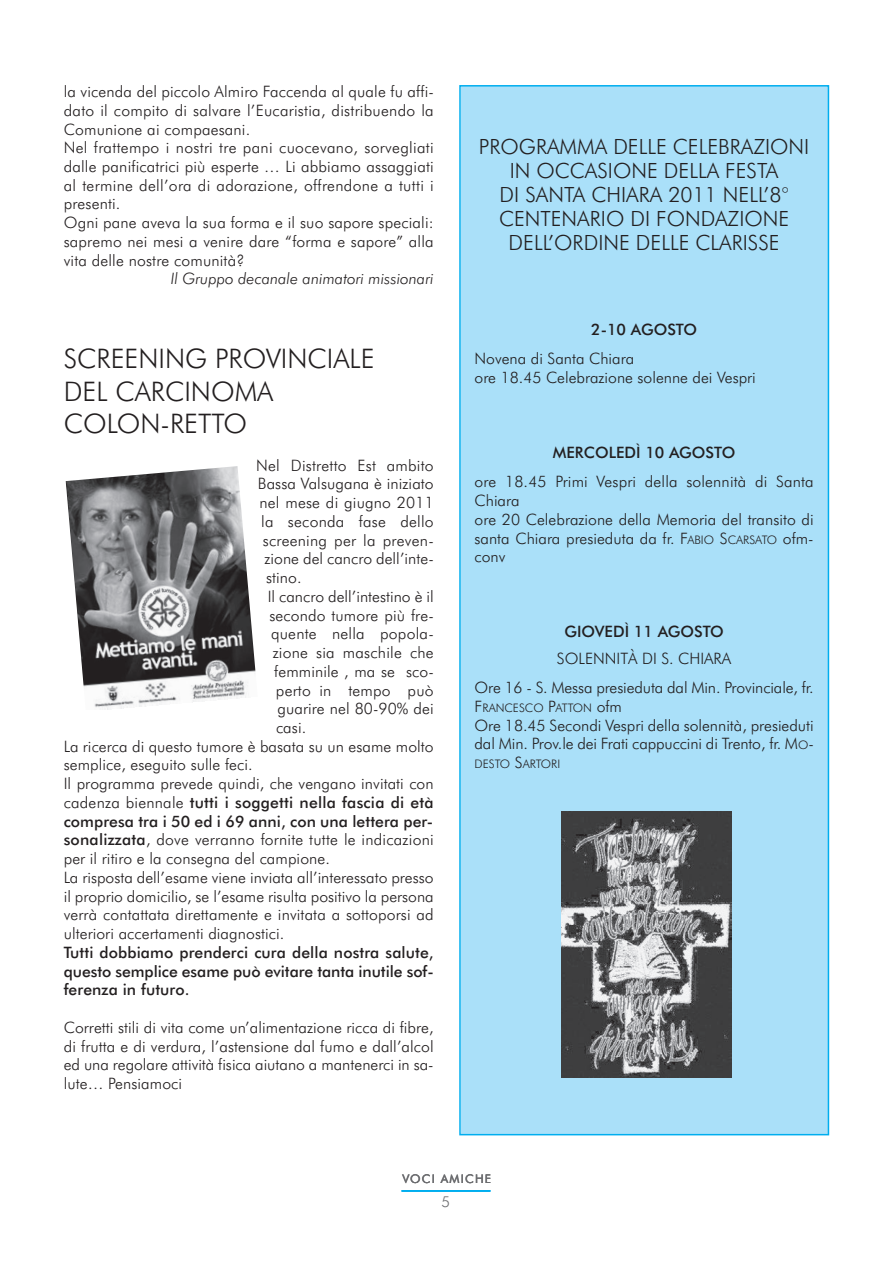
<style>
.page{position:relative;width:893px;height:1263px;background:#fff}
.page>*{position:absolute;margin:0;border:0;box-sizing:border-box;transform-origin:0 0}
.t1{font:300 27px/32.4px "Futura BT";color:#231f20}
.t2{font:300 21px/24px "Futura BT";color:#231f20;text-align:center}
.t3{font:300 15.75px/18.8px "Futura BT";letter-spacing:.005em;color:#231f20}
.t4{font:500 15.75px/18.8px "Futura BT";letter-spacing:.005em;color:#231f20;text-align:justify}
.t5{font:italic 300 15.75px "Futura BT";color:#231f20}
.t6{font:300 15px "Futura BT";color:#6c6d70}
.t7{font:12px "Futura BT";letter-spacing:.1em;color:#6c6d70}
.t8{font:300 11.85px "Futura BT";color:#231f20}
.s1{font-weight:300}
.s2{font-weight:500}
.s3{font-size:11.85px}
.s4{font-size:15.75px}
</style>
<div class="page">
<hr style="left:402px;top:1190px;width:88px;height:2px;background:#00aeef">
<div style="left:461px;top:87px;width:367px;height:1047px;background:#aae0f9"></div>
<div style="left:459px;top:85px;width:370px;height:1050px;border:2px solid #00aeef"></div>
<img style="left:66px;top:466px;width:190px;height:244px">
<img style="left:561px;top:812px;width:170px;height:266px">
<p class="t3" style="left:64px;top:82px;width:372px">la vicenda del piccolo Almiro Faccenda al quale fu affi&shy;dato il compito di salvare l’Eucaristia, distribuendo la Comunione ai compaesani.<br>Nel frattempo i nostri tre pani cuocevano, sorvegliati dalle panificatrici più esperte … Li abbiamo assaggiati al termine dell’ora di adorazione, offrendone a tutti i presenti.<br>Ogni pane aveva la sua forma e il suo sapore speciali: sapremo nei mesi a venire dare “forma e sapore” alla vita delle nostre comunità?</p>
<p class="t5" style="left:171px;top:270px;width:264px">Il Gruppo decanale animatori missionari</p>
<h1 class="t1" style="left:64px;top:343px;width:312px">SCREENING PROVINCIALE<br>DEL CARCINOMA<br>COLON-RETTO</h1>
<p class="t3" style="left:256px;top:456px;width:179px">Nel Distretto Est ambito</p>
<p class="t3" style="left:258px;top:474px;width:177px">Bassa Valsugana è iniziato</p>
<p class="t3" style="left:260px;top:493px;width:176px">nel mese di giugno 2011</p>
<p class="t3" style="left:261px;top:512px;width:174px">la seconda fase dello</p>
<p class="t3" style="left:263px;top:531px;width:173px">screening per la preven-</p>
<p class="t3" style="left:264px;top:549px;width:171px">zione del cancro dell’inte-</p>
<p class="t3" style="left:266px;top:568px;width:37px">stino.</p>
<p class="t3" style="left:268px;top:587px;width:167px">Il cancro dell’intestino è il</p>
<p class="t3" style="left:269px;top:606px;width:166px">secondo tumore più fre-</p>
<p class="t3" style="left:271px;top:624px;width:165px">quente nella popola-</p>
<p class="t3" style="left:273px;top:643px;width:163px">zione sia maschile che</p>
<p class="t3" style="left:274px;top:662px;width:161px">femminile , ma se sco-</p>
<p class="t3" style="left:276px;top:681px;width:159px">perto in tempo può</p>
<p class="t3" style="left:278px;top:699px;width:158px">guarire nel 80-90% dei</p>
<p class="t3" style="left:276px;top:718px;width:32px">casi.</p>
<p class="t3" style="left:64px;top:737px;width:371px">La ricerca di questo tumore è basata su un esame molto</p>
<p class="t3" style="left:64px;top:756px;width:190px">semplice, eseguito sulle feci.</p>
<p class="t3" style="left:64px;top:774px;width:371px">Il programma prevede quindi, che vengano invitati con</p>
<p class="t4" style="left:64px;top:793px;width:371px"><span class="s1">cadenza biennale</span> tutti i soggetti nella fascia di età</p>
<p class="t4" style="left:64px;top:812px;width:371px">compresa tra i 50 ed i 69 anni, con una lettera per-</p>
<p class="t3" style="left:64px;top:831px;width:371px"><span class="s2">sonalizzata</span>, dove verranno fornite tutte le indicazioni</p>
<p class="t3" style="left:64px;top:849px;width:268px">per il ritiro e la consegna del campione.</p>
<p class="t3" style="left:64px;top:868px;width:371px">La risposta dell’esame viene inviata all’interessato presso</p>
<p class="t3" style="left:64px;top:887px;width:371px">il proprio domicilio, se l’esame risulta positivo la persona</p>
<p class="t3" style="left:64px;top:906px;width:371px">verrà contattata direttamente e invitata a sottoporsi ad</p>
<p class="t3" style="left:64px;top:924px;width:222px">ulteriori accertamenti diagnostici.</p>
<p class="t4" style="left:64px;top:943px;width:372px">Tutti dobbiamo prenderci cura della nostra salute, questo semplice esame può evitare tanta inutile sof&shy;ferenza in futuro.</p>
<p class="t3" style="left:64px;top:1018px;width:371px;text-align:justify">Corretti stili di vita come un’alimentazione ricca di fibre, di frutta e di verdura, l’astensione dal fumo e dall’alcol ed una regolare attività fisica aiutano a mantenerci in sa&shy;lute… Pensiamoci</p>
<h2 class="t2" style="left:479px;top:134px;width:332px">PROGRAMMA DELLE CELEBRAZIONI<br>IN OCCASIONE DELLA FESTA<br>DI SANTA CHIARA 2011 NELL’8°<br>CENTENARIO DI FONDAZIONE<br>DELL’ORDINE DELLE CLARISSE</h2>
<p class="t4" style="left:591px;top:320px;width:107px">2-10 AGOSTO</p>
<p class="t3" style="left:475px;top:350px;width:283px">Novena di Santa Chiara<br>ore 18.45 Celebrazione solenne dei Vespri</p>
<p class="t4" style="left:553px;top:443px;width:184px">MERCOLEDÌ 10 AGOSTO</p>
<p class="t3" style="left:475px;top:473px;width:341px">ore 18.45 Primi Vespri della solennità di Santa<br>Chiara<br>ore 20 Celebrazione della Memoria del transito di santa Chiara presieduta da fr. F<span class="s3">ABIO</span> S<span class="s3">CARSATO</span> ofm&shy;conv</p>
<p class="t4" style="left:564px;top:623px;width:161px">GIOVEDÌ 11 AGOSTO</p>
<p class="t3" style="left:475px;top:644px;width:341px;line-height:29.2px;text-align:center">SOLENNITÀ DI S. CHIARA<br>Ore 16 - S. Messa presieduta dal Min. Provinciale, fr.</p>
<p class="t8" style="left:475px;top:701px;width:149px"><span class="s4">F</span>RANCESCO <span class="s4">P</span>ATTON <span class="s4">ofm</span></p>
<p class="t3" style="left:475px;top:716px;width:341px">Ore 18.45 Secondi Vespri della solennità, presieduti dal Min. Prov.le dei Frati cappuccini di Trento, fr. M<span class="s3">O</span>-</p>
<p class="t8" style="left:475px;top:757px;width:87px">DESTO <span class="s4">S</span>ARTORI</p>
<p class="t7" style="left:402px;top:1172px;width:90px">VOCI AMICHE</p>
<p class="t6" style="left:441px;top:1193px;width:10px">5</p>
</div>
